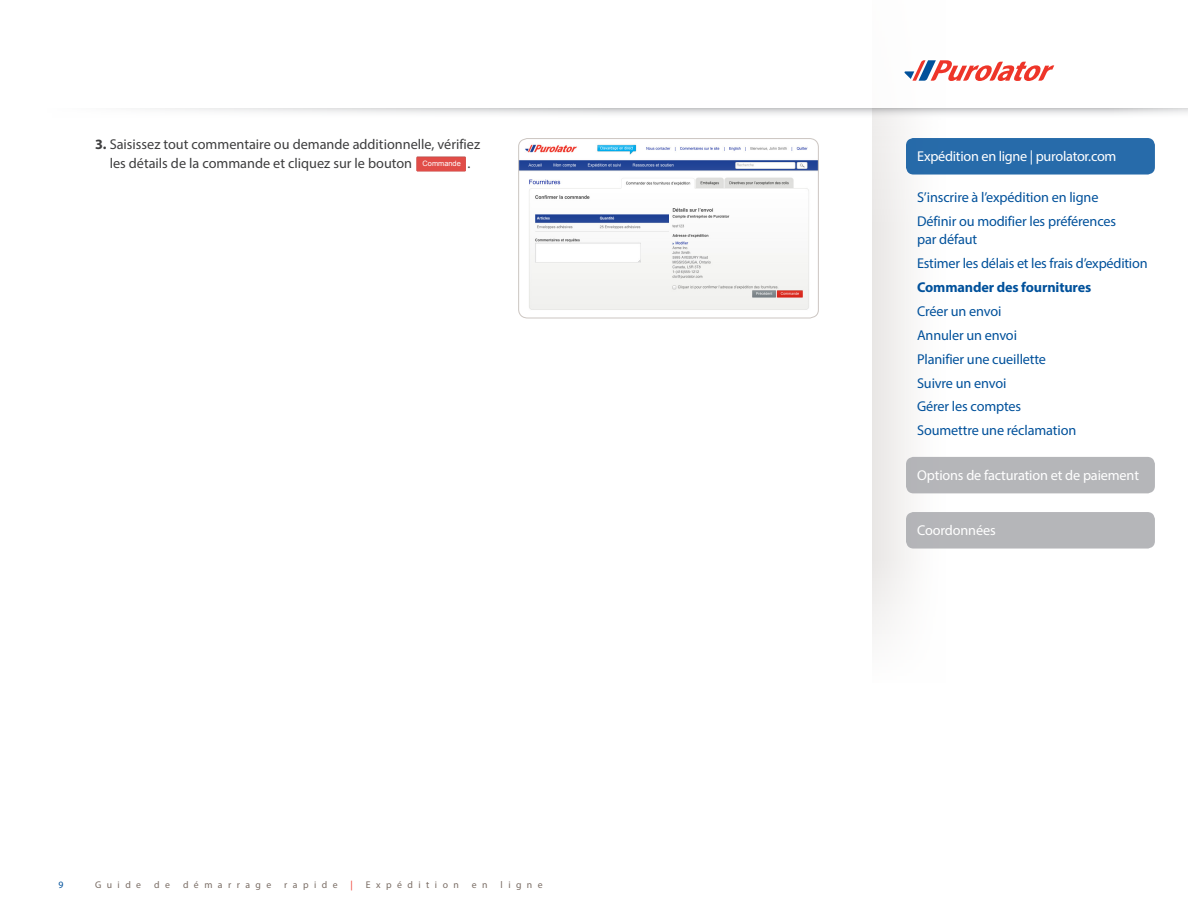
<style>
.page{position:relative;width:1188px;height:918px;background:#fff}
.page>*{position:absolute;margin:0;border:0;box-sizing:border-box;transform-origin:0 0}
.t1{font:14.25px/18px "Myriad Pro";letter-spacing:-.01em;color:#01519b}
.t2{font:14.25px/19.5px "Myriad Pro";color:#3e3e3f;text-align:center}
.t3{font:14.25px "Myriad Pro";letter-spacing:-.01em;color:#fff}
.t4{font:700 14.25px "Myriad Pro";letter-spacing:-.01em;color:#01519b}
.At_a_Glance{font:9.75px "Myriad Pro";letter-spacing:.56em;color:#7a6d65}
.At_a_Glance-2{font:9.75px "Myriad Pro";color:#01519b}
.At_a_Glance-3{font:9.75px "Myriad Pro";color:#ee3529}
.s1{font-weight:700}
</style>
<div class="page">
<div style="left:873px;top:0;width:260px;height:683px;background:linear-gradient(to right,#f7f6f5,#fff)"></div>
<svg style="left:140px;top:108px;width:1048px;height:44px"></svg>
<div style="left:0;top:0;width:1188px;height:108px;background:#fff"></div>
<svg style="left:905px;top:60px;width:149px;height:21px"></svg>
<div style="left:417px;top:157px;width:49px;height:14px;background:#e14d48"></div>
<img style="left:519px;top:139px;width:299px;height:179px">
<div style="left:518px;top:138px;width:301px;height:180px;border:1px solid #ccc6c2;border-radius:9px"></div>
<div style="left:906px;top:512px;width:249px;height:37px;background:#b5b6b9;border-radius:8px"></div>
<div style="left:906px;top:457px;width:249px;height:36px;background:#b5b6b9;border-radius:8px"></div>
<div style="left:906px;top:138px;width:249px;height:37px;background:#276baa;border-radius:8px"></div>
<p class="t2" style="left:95px;top:134px;width:387px"><span class="s1">3.</span> Saisissez tout commentaire ou demande additionnelle, vérifiez les détails de la commande et cliquez sur le bouton <sup>Commande</sup> .</p>
<p class="At_a_Glance-2" style="left:58px;top:878px;width:7px">9</p>
<p class="At_a_Glance" style="left:95px;top:878px;width:48px">Guide</p>
<p class="At_a_Glance" style="left:154px;top:878px;width:17px">d e</p>
<p class="At_a_Glance" style="left:183px;top:878px;width:90px">démarrage</p>
<p class="At_a_Glance" style="left:284px;top:878px;width:55px">rapide</p>
<p class="At_a_Glance-3" style="left:351px;top:878px;width:4px">|</p>
<p class="At_a_Glance" style="left:366px;top:878px;width:94px">Expédition</p>
<p class="At_a_Glance" style="left:472px;top:878px;width:17px">e n</p>
<p class="At_a_Glance" style="left:501px;top:878px;width:44px">ligne</p>
<p class="t3" style="left:917px;top:147px;width:201px">Expédition en ligne | purolator.com</p>
<p class="t1" style="left:917px;top:188px;width:183px">S’inscrire à l’expédition en ligne</p>
<p class="t1" style="left:917px;top:212px;width:201px">Définir ou modifier les préférences par défaut</p>
<p class="t1" style="left:917px;top:254px;width:232px">Estimer les délais et les frais d’expédition</p>
<p class="t4" style="left:917px;top:278px;width:176px">Commander des fournitures</p>
<p class="t1" style="left:917px;top:302px;width:86px">Créer un envoi</p>
<p class="t1" style="left:917px;top:326px;width:101px">Annuler un envoi</p>
<p class="t1" style="left:917px;top:350px;width:131px">Planifier une cueillette</p>
<p class="t1" style="left:917px;top:374px;width:91px">Suivre un envoi</p>
<p class="t1" style="left:917px;top:397px;width:106px">Gérer les comptes</p>
<p class="t1" style="left:917px;top:421px;width:161px">Soumettre une réclamation</p>
<p class="t3" style="left:917px;top:467px;width:223px">Options de facturation et de paiement</p>
<p class="t3" style="left:917px;top:522px;width:80px">Coordonnées</p>
</div>
